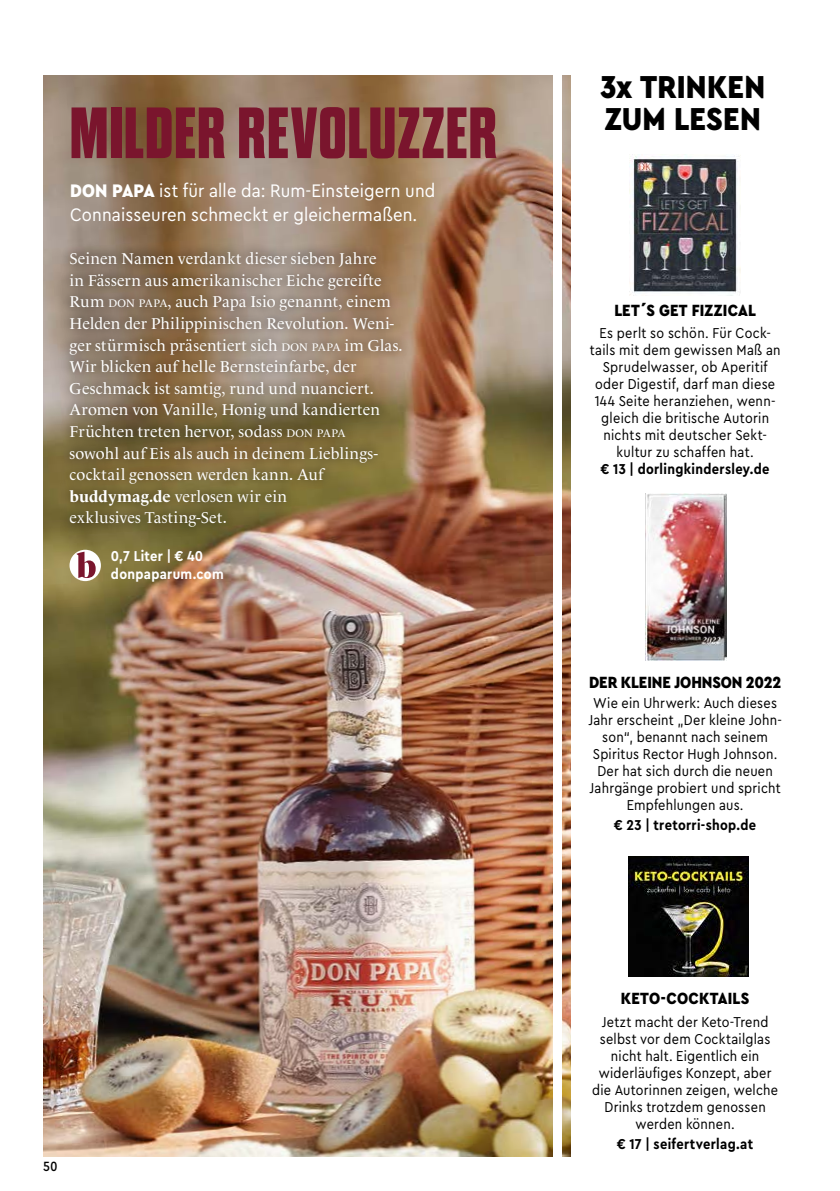
<style>
.page{position:relative;width:840px;height:1191px;background:#fff}
.page>*{position:absolute;margin:0;border:0;box-sizing:border-box;transform-origin:0 0}
.t1{font:700 expanded 72.2px "Dharma Gothic E";letter-spacing:.015em;color:#7a152d}
.t2{font:900 33.2px/32px "Cera Compact Pro";letter-spacing:.005em;color:#000}
.t3{font:19px/24px "Cera Compact Pro";letter-spacing:.005em;color:#fff}
.t4{font:900 17px "Cera Compact Pro";letter-spacing:.005em;color:#000}
.t5{font:16px/21.6px "Le Monde Livre Std";letter-spacing:.005em;color:#fff}
.t6{font:15px/17px "Cera Compact Pro";letter-spacing:.02em;color:#000;text-align:center}
.t7{font:700 15px "Cera Compact Pro";letter-spacing:.02em;color:#000}
.t8{font:700 15px/17.6px "Cera Compact Pro";letter-spacing:.02em;color:#fff}
.t9{font:500 14px "Cera Compact Pro";color:#000}
.s1{font-weight:900}
.s2{font-size:11.2px}
.s3{font-weight:700}
</style>
<div class="page">
<img style="left:629px;top:154px;width:111px;height:142px">
<img style="left:645px;top:494px;width:80px;height:166px">
<img style="left:628px;top:856px;width:120px;height:120px">
<img style="left:44px;top:76px;width:507px;height:1080px">
<div style="left:58px;top:241px;width:354px;height:298px;background:#000;opacity:.75"></div>
<div style="left:69px;top:550px;width:32px;height:31px;background:#fff;border-radius:50%"></div>
<svg style="left:76px;top:551px;width:20px;height:27px"></svg>
<img style="left:562px;top:76px;width:8px;height:1080px">
<h1 class="t1" style="left:70px;top:96px;width:428px">MILDER REVOLUZZER</h1>
<p class="t3" style="left:70px;top:178px;width:366px"><span class="s1">DON PAPA</span> ist für alle da: Rum-Einsteigern und<br>Connaisseuren schmeckt er gleichermaßen.</p>
<p class="t5" style="left:69px;top:248px;width:334px">Seinen Namen verdankt dieser sieben Jahre<br>in Fässern aus amerikanischer Eiche gereifte Rum <span class="s2">DON PAPA</span>, auch Papa Isio genannt, einem Helden der Philippinischen Revolution. Weni&shy;ger stürmisch präsentiert sich <span class="s2">DON PAPA</span> im Glas.<br>Wir blicken auf helle Bernsteinfarbe, der Geschmack ist samtig, rund und nuanciert.<br>Aromen von Vanille, Honig und kandierten Früchten treten hervor, sodass <span class="s2">DON PAPA<br></span>sowohl auf Eis als auch in deinem Lieblings&shy;cocktail genossen werden kann. Auf <span class="s3">buddymag.de</span> verlosen wir ein<br>exklusives Tasting-Set.</p>
<p class="t8" style="left:111px;top:547px;width:114px">0,7 Liter | € 40 donpaparum.com</p>
<p class="t9" style="left:43px;top:1157px;width:15px">50</p>
<h2 class="t2" style="left:600px;top:69px;width:166px">3x TRINKEN<br>ZUM LESEN</h2>
<p class="t4" style="left:614px;top:299px;width:143px">LET´S GET FIZZICAL</p>
<p class="t6" style="left:589px;top:324px;width:192px">Es perlt so schön. Für Cock&shy;tails mit dem gewissen Maß an<br>Sprudelwasser, ob Aperitif oder Digestif, darf man diese<br>144 Seite heranziehen, wenn&shy;gleich die britische Autorin nichts mit deutscher Sekt&shy;kultur zu schaffen hat.</p>
<p class="t7" style="left:600px;top:459px;width:170px">€ 13 | dorlingkindersley.de</p>
<p class="t4" style="left:588px;top:671px;width:193px">DER KLEINE JOHNSON 2022</p>
<p class="t6" style="left:588px;top:693px;width:195px">Wie ein Uhrwerk: Auch dieses<br>Jahr erscheint „Der kleine John&shy;son“, benannt nach seinem<br>Spiritus Rector Hugh Johnson.<br>Der hat sich durch die neuen<br>Jahrgänge probiert und spricht<br>Empfehlungen aus.</p>
<p class="t7" style="left:613px;top:814px;width:143px">€ 23 | tretorri-shop.de</p>
<p class="t4" style="left:620px;top:987px;width:130px">KETO-COCKTAILS</p>
<p class="t6" style="left:591px;top:1012px;width:187px">Jetzt macht der Keto-Trend selbst vor dem Cocktailglas nicht halt. Eigentlich ein widerläufiges Konzept, aber die Autorinnen zeigen, welche<br>Drinks trotzdem genossen werden können.</p>
<p class="t7" style="left:616px;top:1133px;width:137px">€ 17 | seifertverlag.at</p>
</div>
